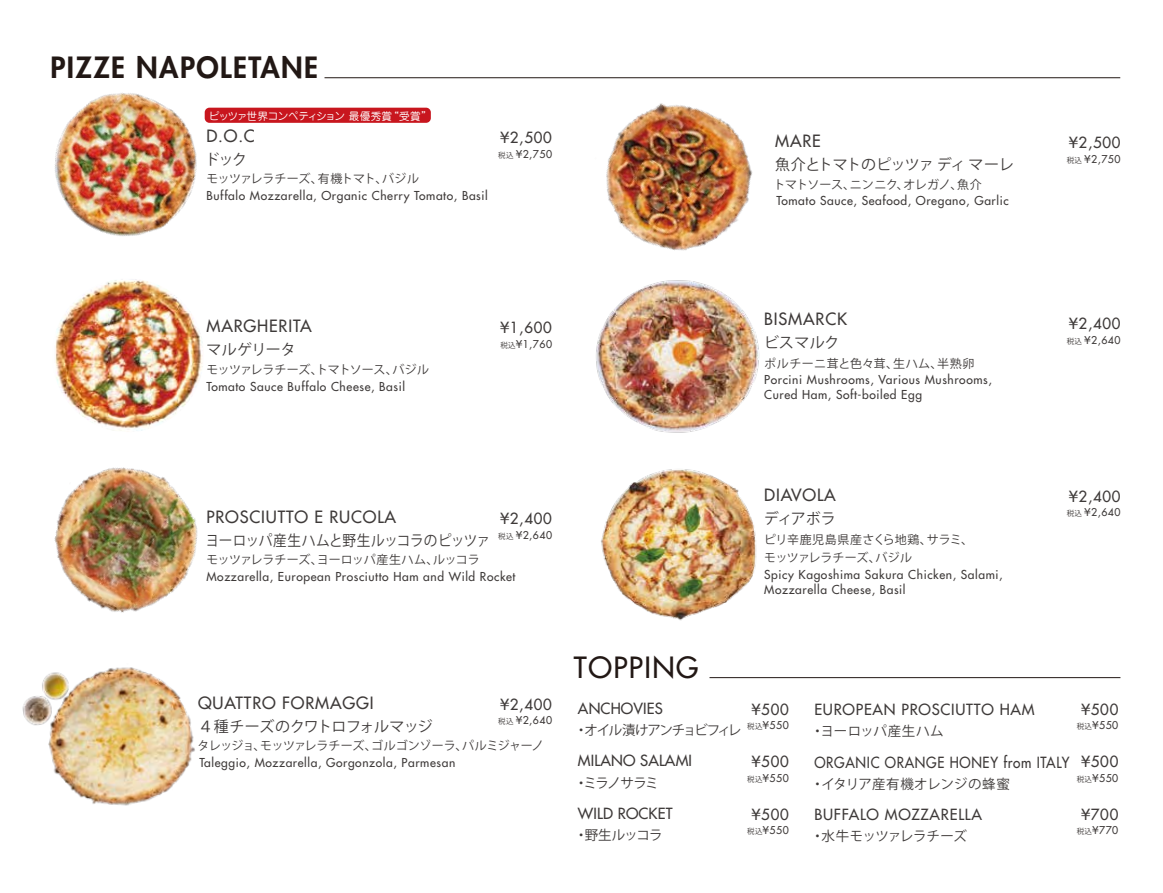
<style>
.page{position:relative;width:1163px;height:893px;background:#fff}
.page>*{position:absolute;margin:0;border:0;box-sizing:border-box;transform-origin:0 0}
.t1{font:800 28.5px "Futura Std";letter-spacing:.05em;color:#221815}
.t2{font:500 28.5px "Futura Std";letter-spacing:.05em;color:#221815}
.t3{font:500 16.5px "Futura Std";letter-spacing:.05em;color:#3e3a39}
.t4{font:500 15px "Futura Std";letter-spacing:.05em;color:#3e3a39}
.t5{font:15px "Koz Go Pr 6 N";letter-spacing:-.02em;color:#3e3a39}
.t6{font:500 15px "Futura Std";letter-spacing:.01em;color:#3e3a39}
.t7{font:500 15px "Futura Std";letter-spacing:.05em;color:#3e3a39;scale:.9 1}
.t8{font:15px "Koz Go Pr 6 N";letter-spacing:-.02em;color:#3e3a39;scale:.91 1}
.t9{font:13.5px "Koz Go Pr 6 N";letter-spacing:.01em;color:#3e3a39}
.t10{font:13.5px "Koz Go Pr 6 N";letter-spacing:-.095em;color:#3e3a39}
.t11{font:13.5px "Koz Go Pr 6 N";letter-spacing:-.04em;color:#3e3a39}
.t12{font:13.5px "Koz Go Pr 6 N";letter-spacing:-.02em;color:#3e3a39}
.t13{font:13.5px "Koz Go Pr 6 N";letter-spacing:.035em;color:#3e3a39}
.t14{font:500 12px/15px "Futura Std";letter-spacing:.05em;color:#3e3a39}
.t15{font:12px/18px "Koz Go Pr 6 N";letter-spacing:-.02em;color:#3e3a39}
.t16{font:12px "Koz Go Pr 6 N";letter-spacing:.04em;color:#3e3a39}
.t17{font:500 10.5px "Futura Std";letter-spacing:.05em;color:#3e3a39}
.t18{font:10.5px "Jun 201 Pro";color:#fff}
.s1{font-family:"Koz Go Pr 6 N";font-weight:400;font-size:7.5px}
</style>
<div class="page">
<img style="left:568px;top:78px;width:220px;height:173px">
<hr style="left:324px;top:77px;width:796px;height:1px;background:#221815">
<hr style="left:709px;top:677px;width:411px;height:1px;background:#221815">
<img style="left:54px;top:93px;width:177px;height:143px">
<img style="left:22px;top:667px;width:173px;height:139px">
<img style="left:54px;top:467px;width:144px;height:146px">
<img style="left:601px;top:469px;width:156px;height:152px">
<img style="left:55px;top:279px;width:148px;height:152px">
<div style="left:205px;top:108px;width:226px;height:15px;background:#c8161e;border-radius:5px"></div>
<img style="left:596px;top:280px;width:163px;height:153px">
<h1 class="t1" style="left:50px;top:49px;width:269px">PIZZE NAPOLETANE</h1>
<p class="t18" style="left:209px;top:106px;width:224px;rotate:1deg">ピッツァ世界コンペティション最優秀賞“受賞”</p>
<h2 class="t3" style="left:206px;top:125px;width:50px">D.O.C</h2>
<p class="t5" style="left:205px;top:151px;width:44px">ドック</p>
<p class="t15" style="left:206px;top:170px;width:214px">モッツァレラチーズ、有機トマト、バジル</p>
<p class="t14" style="left:206px;top:188px;width:283px">Buffalo Mozzarella, Organic Cherry Tomato, Basil</p>
<p class="t4" style="left:500px;top:128px;width:53px">¥2,500</p>
<p class="t17" style="left:498px;top:147px;width:55px"><span class="s1">税込</span> ¥2,750</p>
<h2 class="t3" style="left:206px;top:316px;width:107px">MARGHERITA</h2>
<p class="t5" style="left:206px;top:341px;width:91px">マルゲリータ</p>
<p class="t15" style="left:206px;top:361px;width:224px">モッツァレラチーズ、トマトソース、バジル</p>
<p class="t14" style="left:206px;top:379px;width:200px">Tomato Sauce Buffalo Cheese, Basil</p>
<p class="t4" style="left:500px;top:318px;width:53px">¥1,600</p>
<p class="t17" style="left:500px;top:338px;width:53px"><span class="s1">税込</span>¥1,760</p>
<h2 class="t3" style="left:206px;top:506px;width:191px">PROSCIUTTO E RUCOLA</h2>
<p class="t8" style="left:205px;top:532px;width:314px">ヨーロッパ産生ハムと野生ルッコラのピッツァ</p>
<p class="t15" style="left:206px;top:551px;width:275px">モッツァレラチーズ、ヨーロッパ産生ハム、ルッコラ</p>
<p class="t4" style="left:500px;top:509px;width:53px">¥2,400</p>
<p class="t17" style="left:498px;top:528px;width:55px"><span class="s1">税込</span> ¥2,640</p>
<p class="t14" style="left:206px;top:569px;width:310px">Mozzarella, European Prosciutto Ham and Wild Rocket</p>
<h1 class="t2" style="left:574px;top:649px;width:126px">TOPPING</h1>
<h2 class="t3" style="left:775px;top:130px;width:47px">MARE</h2>
<p class="t5" style="left:775px;top:156px;width:240px">魚介とトマトのピッツァ ディ マーレ</p>
<p class="t15" style="left:773px;top:176px;width:210px">トマトソース、ニンニク、オレガノ、魚介</p>
<p class="t14" style="left:776px;top:193px;width:234px">Tomato Sauce, Seafood, Oregano, Garlic</p>
<h2 class="t3" style="left:764px;top:309px;width:84px">BISMARCK</h2>
<p class="t5" style="left:764px;top:334px;width:77px">ビスマルク</p>
<p class="t16" style="left:764px;top:357px;width:212px">ポルチーニ茸と色々茸、生ハム、半熟卵</p>
<p class="t14" style="left:764px;top:372px;width:229px">Porcini Mushrooms, Various Mushrooms,<br>Cured Ham, Soft-boiled Egg</p>
<h2 class="t3" style="left:764px;top:485px;width:73px">DIAVOLA</h2>
<p class="t5" style="left:764px;top:510px;width:74px">ディアボラ</p>
<p class="t15" style="left:764px;top:531px;width:210px">ピリ辛鹿児島県産さくら地鶏、サラミ、モッツァレラチーズ、バジル</p>
<p class="t14" style="left:764px;top:568px;width:240px">Spicy Kagoshima Sakura Chicken, Salami,<br>Mozzarella Cheese, Basil</p>
<p class="t4" style="left:1069px;top:133px;width:53px">¥2,500</p>
<p class="t17" style="left:1066px;top:152px;width:55px"><span class="s1">税込</span> ¥2,750</p>
<p class="t4" style="left:1069px;top:314px;width:53px">¥2,400</p>
<p class="t17" style="left:1066px;top:333px;width:55px"><span class="s1">税込</span> ¥2,640</p>
<p class="t4" style="left:1069px;top:487px;width:53px">¥2,400</p>
<p class="t17" style="left:1066px;top:506px;width:55px"><span class="s1">税込</span> ¥2,640</p>
<h2 class="t3" style="left:198px;top:692px;width:177px">QUATTRO FORMAGGI</h2>
<p class="t4" style="left:500px;top:695px;width:53px">¥2,400</p>
<p class="t15" style="left:198px;top:737px;width:348px">タレッジョ、モッツァレラチーズ、ゴルゴンゾーラ、パルミジャーノ</p>
<p class="t14" style="left:199px;top:755px;width:257px">Taleggio, Mozzarella, Gorgonzola, Parmesan</p>
<p class="t6" style="left:578px;top:699px;width:86px">ANCHOVIES</p>
<p class="t4" style="left:752px;top:700px;width:38px">¥500</p>
<p class="t17" style="left:498px;top:714px;width:55px"><span class="s1">税込</span> ¥2,640</p>
<p class="t5" style="left:198px;top:718px;width:236px">４種チーズのクワトロフォルマッジ</p>
<p class="t10" style="left:574px;top:722px;width:168px">・オイル漬けアンチョビフィレ</p>
<p class="t17" style="left:747px;top:719px;width:43px"><span class="s1">税込</span>¥550</p>
<p class="t6" style="left:578px;top:751px;width:116px">MILANO SALAMI</p>
<p class="t4" style="left:752px;top:752px;width:38px">¥500</p>
<p class="t11" style="left:574px;top:775px;width:86px">・ミラノサラミ</p>
<p class="t17" style="left:747px;top:771px;width:43px"><span class="s1">税込</span>¥550</p>
<p class="t6" style="left:578px;top:804px;width:96px">WILD ROCKET</p>
<p class="t4" style="left:752px;top:805px;width:38px">¥500</p>
<p class="t11" style="left:574px;top:827px;width:90px">・野生ルッコラ</p>
<p class="t17" style="left:747px;top:824px;width:43px"><span class="s1">税込</span>¥550</p>
<p class="t4" style="left:1081px;top:700px;width:38px">¥500</p>
<p class="t4" style="left:814px;top:700px;width:222px">EUROPEAN PROSCIUTTO HAM</p>
<p class="t7" style="left:814px;top:753px;width:285px">ORGANIC ORANGE HONEY from ITALY</p>
<p class="t17" style="left:1076px;top:719px;width:43px"><span class="s1">税込</span>¥550</p>
<p class="t13" style="left:811px;top:724px;width:134px">・ヨーロッパ産生ハム</p>
<p class="t9" style="left:811px;top:776px;width:201px">・イタリア産有機オレンジの蜂蜜</p>
<p class="t12" style="left:811px;top:829px;width:158px">・水牛モッツァレラチーズ</p>
<p class="t4" style="left:1081px;top:752px;width:38px">¥500</p>
<p class="t17" style="left:1076px;top:771px;width:43px"><span class="s1">税込</span>¥550</p>
<p class="t4" style="left:1081px;top:805px;width:38px">¥700</p>
<p class="t4" style="left:814px;top:805px;width:169px">BUFFALO MOZZARELLA</p>
<p class="t17" style="left:1076px;top:824px;width:43px"><span class="s1">税込</span>¥770</p>
</div>
